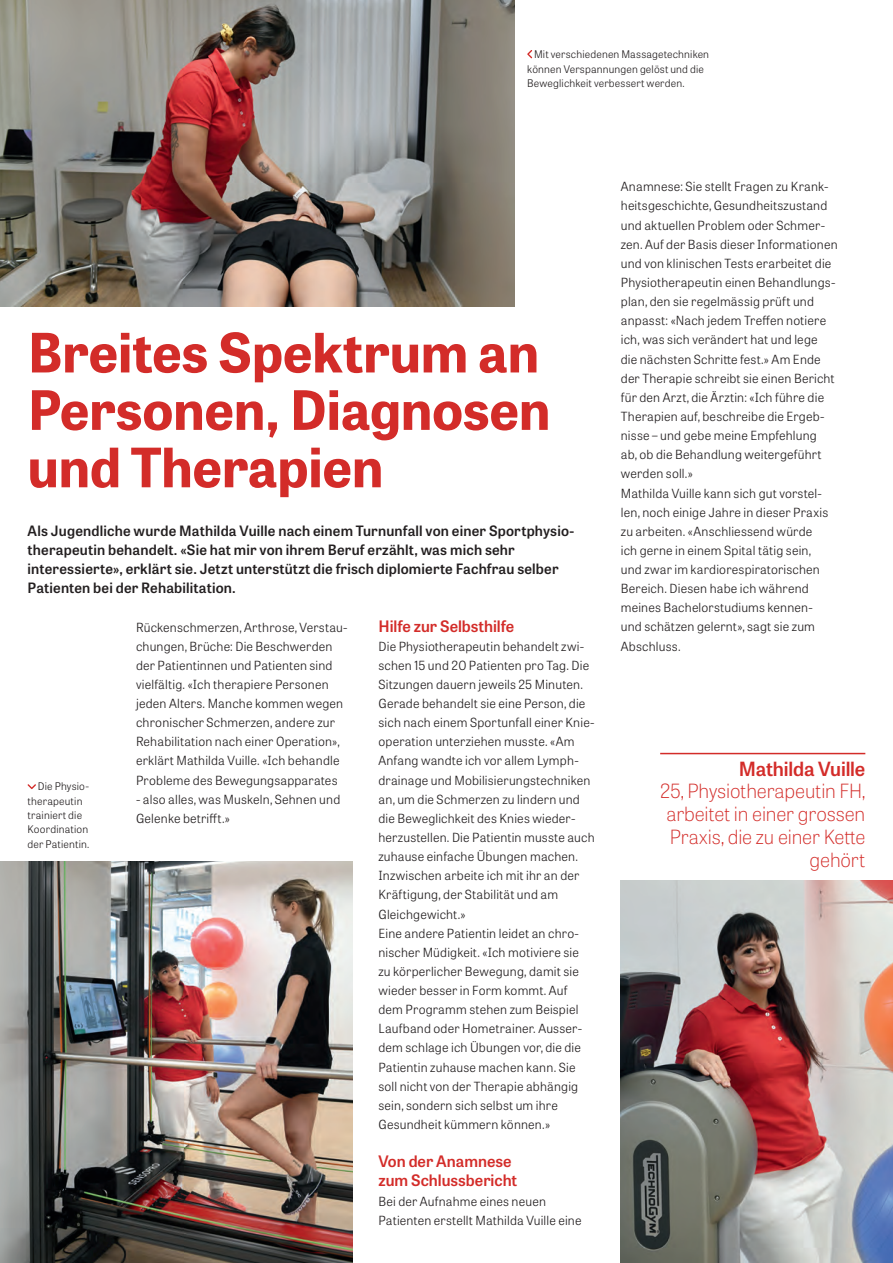
<style>
.page{position:relative;width:893px;height:1263px;background:#fff}
.page>*{position:absolute;margin:0;border:0;box-sizing:border-box;transform-origin:0 0}
.t1{font:700 54px/57.4px "Tablet Gothic";color:#d32c29}
.t2{font:100 19.5px/22.8px "Tablet Gothic";letter-spacing:-.005em;color:#d32c29;text-align:right}
.t3{font:600 19.5px "Tablet Gothic";letter-spacing:-.01em;color:#d32c29}
.t4{font:600 15.75px/19.2px "Tablet Gothic";color:#d32c29}
.t5{font:600 14.25px/19.2px "Tablet Gothic";letter-spacing:.015em;color:#231f20}
.t6{font:300 12.6px/19.2px "Tablet Gothic";letter-spacing:.015em;color:#231f20}
.t7{font:300 10.5px/14.4px "Tablet Gothic";letter-spacing:.015em;color:#231f20}
</style>
<div class="page">
<img style="left:0;top:0;width:514px;height:306px">
<img style="left:621px;top:880px;width:272px;height:383px">
<img style="left:0;top:861px;width:353px;height:402px">
<hr style="left:660px;top:753px;width:205px;height:1px;background:#d32c29">
<svg style="left:527px;top:50px;width:5px;height:8px"></svg>
<svg style="left:28px;top:784px;width:8px;height:5px"></svg>
<p class="t7" style="left:527px;top:47px;width:183px;text-indent:7px">Mit verschiedenen Massagetechniken können Verspannungen gelöst und die<br>Beweglichkeit verbessert werden.</p>
<h1 class="t1" style="left:28px;top:322px;width:524px">Breites Spektrum an<br>Personen, Diagnosen und Therapien</h1>
<p class="t5" style="left:28px;top:520px;width:548px">Als Jugendliche wurde Mathilda Vuille nach einem Turnunfall von einer Sportphysio&shy;therapeutin behandelt. «Sie hat mir von ihrem Beruf erzählt, was mich sehr interessierte», erklärt sie. Jetzt unterstützt die frisch diplomierte Fachfrau selber Patienten bei der Rehabilitation.</p>
<p class="t7" style="left:28px;top:779px;width:63px;text-indent:10px">Die Physio&shy;therapeutin trainiert die<br>Koordination der Patientin.</p>
<p class="t6" style="left:136px;top:617px;width:213px">Rückenschmerzen, Arthrose, Verstau&shy;chungen, Brüche: Die Beschwerden der Patientinnen und Patienten sind vielfältig. «Ich therapiere Personen jeden Alters. Manche kommen wegen chronischer Schmerzen, andere zur Rehabilitation nach einer Operation», erklärt Mathilda Vuille. «Ich behandle Probleme des Bewegungsapparates</p>
<p class="t6" style="left:136px;top:789px;width:206px">- also alles, was Muskeln, Sehnen und<br>Gelenke betrifft.»</p>
<p class="t4" style="left:378px;top:615px;width:137px">Hilfe zur Selbsthilfe</p>
<p class="t6" style="left:378px;top:636px;width:218px">Die Physiotherapeutin behandelt zwi&shy;schen 15 und 20 Patienten pro Tag. Die Sitzungen dauern jeweils 25 Minuten.<br>Gerade behandelt sie eine Person, die sich nach einem Sportunfall einer Knie&shy;operation unterziehen musste. «Am Anfang wandte ich vor allem Lymph&shy;drainage und Mobilisierungstechniken an, um die Schmerzen zu lindern und die Beweglichkeit des Knies wieder&shy;herzustellen. Die Patientin musste auch zuhause einfache Übungen machen.<br>Inzwischen arbeite ich mit ihr an der Kräftigung, der Stabilität und am Gleichgewicht.»<br>Eine andere Patientin leidet an chro&shy;nischer Müdigkeit. «Ich motiviere sie<br>zu körperlicher Bewegung, damit sie wieder besser in Form kommt. Auf dem Programm stehen zum Beispiel Laufband oder Hometrainer. Ausser&shy;dem schlage ich Übungen vor, die die Patientin zuhause machen kann. Sie soll nicht von der Therapie abhängig sein, sondern sich selbst um ihre Gesundheit kümmern können.»</p>
<p class="t4" style="left:378px;top:1151px;width:140px">Von der Anamnese zum Schlussbericht</p>
<p class="t6" style="left:378px;top:1191px;width:205px">Bei der Aufnahme eines neuen<br>Patienten erstellt Mathilda Vuille eine</p>
<p class="t6" style="left:621px;top:177px;width:218px">Anamnese: Sie stellt Fragen zu Krank&shy;heitsgeschichte, Gesundheitszustand und aktuellen Problem oder Schmer&shy;zen. Auf der Basis dieser Informationen und von klinischen Tests erarbeitet die Physiotherapeutin einen Behandlungs&shy;plan, den sie regelmässig prüft und anpasst: «Nach jedem Treffen notiere ich, was sich verändert hat und lege<br>die nächsten Schritte fest.» Am Ende der Therapie schreibt sie einen Bericht für den Arzt, die Ärztin: «Ich führe die Therapien auf, beschreibe die Ergeb&shy;nisse – und gebe meine Empfehlung<br>ab, ob die Behandlung weitergeführt werden soll.»<br>Mathilda Vuille kann sich gut vorstel&shy;len, noch einige Jahre in dieser Praxis zu arbeiten. «Anschliessend würde<br>ich gerne in einem Spital tätig sein,<br>und zwar im kardiorespiratorischen Bereich. Diesen habe ich während meines Bachelorstudiums kennen-<br>und schätzen gelernt», sagt sie zum Abschluss.</p>
<h2 class="t3" style="left:739px;top:755px;width:128px">Mathilda Vuille</h2>
<h2 class="t2" style="left:660px;top:779px;width:207px">25, Physiotherapeutin FH, arbeitet in einer grossen<br>Praxis, die zu einer Kette gehört</h2>
</div>
